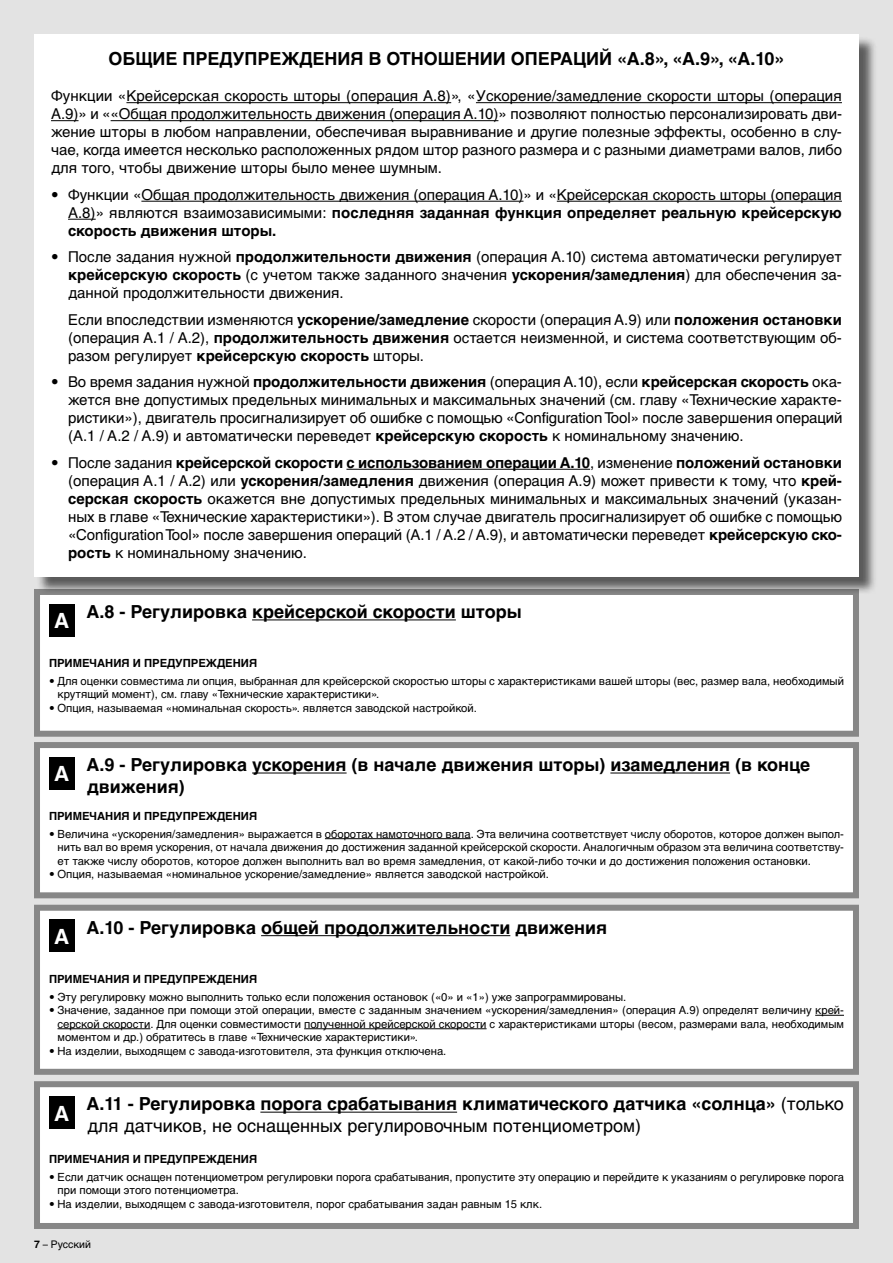
<style>
.page{position:relative;width:893px;height:1263px;background:#e3e3e3}
.page>*{position:absolute;margin:0;border:0;box-sizing:border-box;transform-origin:0 0}
.t1{font:700 21px "Helvetica Cyr";color:#fff}
.t2{font:700 18px/21.6px "Helvetica Cyr";color:#000}
.t3{font:18px "Helvetica Cyr Upright";color:#000}
.t4{font:15px/18px "Helvetica Cyr Upright";color:#000;text-align:justify}
.t5{font:700 15px/18px "Helvetica Cyr";color:#000}
.t6{font:11.25px/13.5px "Helvetica Cyr Upright";color:#000}
.t7{font:700 11.25px "Helvetica Cyr";color:#000}
.t8{font:10.5px "Helvetica Cyr Upright";color:#000}
.s1{font-family:"Helvetica Cyr Upright";font-weight:400}
.s2{font-family:"Helvetica Cyr";font-weight:700}
</style>
<div class="page">
<div style="left:37px;top:1084px;width:819px;height:142px;background:#fff"></div>
<hr style="left:260px;top:1112px;width:197px;height:1px;background:#000">
<div style="left:34px;top:1081px;width:825px;height:148px;border:6px solid #878787"></div>
<div style="left:49px;top:1096px;width:26px;height:32px;background:#000"></div>
<div style="left:37px;top:592px;width:819px;height:142px;background:#fff"></div>
<hr style="left:252px;top:619px;width:204px;height:1px;background:#000">
<div style="left:34px;top:589px;width:825px;height:148px;border:6px solid #878787"></div>
<div style="left:49px;top:604px;width:26px;height:32px;background:#000"></div>
<div style="left:37px;top:745px;width:819px;height:150px;background:#fff"></div>
<hr style="left:252px;top:772px;width:95px;height:1px;background:#000">
<hr style="left:610px;top:772px;width:120px;height:1px;background:#000">
<hr style="left:325px;top:838px;width:146px;height:1px;background:#000">
<div style="left:34px;top:742px;width:825px;height:156px;border:6px solid #878787"></div>
<div style="left:49px;top:757px;width:26px;height:32px;background:#000"></div>
<div style="left:37px;top:908px;width:819px;height:164px;background:#fff"></div>
<hr style="left:261px;top:935px;width:249px;height:1px;background:#000">
<svg style="left:815px;top:1015px;width:29px;height:1px"></svg>
<hr style="left:58px;top:1028px;width:92px;height:1px;background:#000">
<hr style="left:304px;top:1028px;width:183px;height:1px;background:#000">
<div style="left:34px;top:905px;width:825px;height:170px;border:6px solid #878787"></div>
<div style="left:49px;top:920px;width:26px;height:32px;background:#000"></div>
<div style="left:36px;top:36px;width:842px;height:559px;background:#000;opacity:.6"></div>
<div style="left:34px;top:34px;width:825px;height:542px;background:#fff"></div>
<hr style="left:126px;top:102px;width:325px;height:1px;background:#000">
<hr style="left:476px;top:102px;width:366px;height:1px;background:#000">
<svg style="left:51px;top:120px;width:28px;height:1px"></svg>
<hr style="left:111px;top:120px;width:387px;height:1px;background:#000">
<hr style="left:141px;top:201px;width:382px;height:1px;background:#000">
<hr style="left:557px;top:201px;width:285px;height:1px;background:#000">
<svg style="left:68px;top:219px;width:28px;height:1px"></svg>
<hr style="left:346px;top:469px;width:244px;height:1px;background:#000">
<p class="t2" style="left:109px;top:48px;width:677px">ОБЩИЕ ПРЕДУПРЕЖДЕНИЯ В ОТНОШЕНИИ ОПЕРАЦИЙ «A.8», «A.9», «A.10»</p>
<p class="t4" style="left:51px;top:87px;width:793px">Функции «Крейсерская скорость шторы (операция A.8)», «Ускорение/замедление скорости шторы (операция A.9)» и ««Общая продолжительность движения (операция A.10)» позволяют полностью персонализировать дви&shy;жение шторы в любом направлении, обеспечивая выравнивание и другие полезные эффекты, особенно в слу&shy;чае, когда имеется несколько расположенных рядом штор разного размера и с разными диаметрами валов, либо для того, чтобы движение шторы было менее шумным.</p>
<p class="t4" style="left:51px;top:186px;width:792px">• Функции «Общая продолжительность движения (операция A.10)» и «Крейсерская скорость шторы (операция</p>
<p class="t5" style="left:68px;top:203px;width:775px"><span class="s1">A.8)» являются взаимозависимыми:</span> последняя заданная функция определяет реальную крейсерскую скорость движения шторы.</p>
<p class="t4" style="left:68px;top:248px;width:775px;text-indent:-17px">• После задания нужной <span class="s2">продолжительности движения</span> (операция A.10) система автоматически регулирует <span class="s2">крейсерскую скорость</span> (с учетом также заданного значения <span class="s2">ускорения/замедления</span>) для обеспечения за&shy;данной продолжительности движения.</p>
<p class="t4" style="left:68px;top:311px;width:775px">Если впоследствии изменяются <span class="s2">ускорение/замедление</span> скорости (операция A.9) или <span class="s2">положения остановки </span>(операция A.1 / A.2), <span class="s2">продолжительность движения</span> остается неизменной, и система соответствующим об&shy;разом регулирует <span class="s2">крейсерскую скорость</span> шторы.</p>
<p class="t4" style="left:68px;top:373px;width:776px;text-indent:-17px">• Во время задания нужной <span class="s2">продолжительности движения</span> (операция A.10), если <span class="s2">крейсерская скорость</span> ока&shy;жется вне допустимых предельных минимальных и максимальных значений (см. главу «Технические характе&shy;ристики»), двигатель просигнализирует об ошибке с помощью «Configuration Tool» после завершения операций (A.1 / A.2 / A.9) и автоматически переведет <span class="s2">крейсерскую скорость</span> к номинальному значению.</p>
<p class="t5" style="left:51px;top:453px;width:792px"><span class="s1">• После задания</span> крейсерской скорости с использованием операции A.10<span class="s1">, изменение</span> положений остановки</p>
<p class="t4" style="left:68px;top:472px;width:775px">(операция A.1 / A.2) или <span class="s2">ускорения/замедления</span> движения (операция A.9) может привести к тому, что <span class="s2">крей&shy;серская скорость</span> окажется вне допустимых предельных минимальных и максимальных значений (указан&shy;ных в главе «Технические характеристики»). В этом случае двигатель просигнализирует об ошибке с помощью «Configuration Tool» после завершения операций (A.1 / A.2 / A.9), и автоматически переведет <span class="s2">крейсерскую ско&shy;рость</span> к номинальному значению.</p>
<p class="t2" style="left:86px;top:601px;width:437px">A.8 - Регулировка крейсерской скорости шторы</p>
<p class="t7" style="left:49px;top:657px;width:210px">ПРИМЕЧАНИЯ И ПРЕДУПРЕЖДЕНИЯ</p>
<p class="t6" style="left:58px;top:674px;width:788px;text-indent:-9px"><span class="s2">•</span> Для оценки совместима ли опция, выбранная для крейсерской скоростью шторы с характеристиками вашей шторы (вес, размер вала, необходимый крутящий момент), см. главу «Технические характеристики».</p>
<p class="t6" style="left:49px;top:701px;width:429px"><span class="s2">•</span> Опция, называемая «номинальная скорость». является заводской настройкой.</p>
<h1 class="t1" style="left:54px;top:609px;width:17px">A</h1>
<p class="t2" style="left:86px;top:754px;width:725px">A.9 - Регулировка ускорения (в начале движения шторы) изамедления (в конце движения)</p>
<p class="t7" style="left:49px;top:809px;width:210px">ПРИМЕЧАНИЯ И ПРЕДУПРЕЖДЕНИЯ</p>
<p class="t6" style="left:58px;top:827px;width:788px;text-align:justify;text-indent:-9px"><span class="s2">•</span> Величина «ускорения/замедления» выражается в оборотах намоточного вала. Эта величина соответствует числу оборотов, которое должен выпол&shy;нить вал во время ускорения, от начала движения до достижения заданной крейсерской скорости. Аналогичным образом эта величина соответству&shy;ет также числу оборотов, которое должен выполнить вал во время замедления, от какой-либо точки и до достижения положения остановки.</p>
<p class="t6" style="left:49px;top:867px;width:501px"><span class="s2">•</span> Опция, называемая «номинальное ускорение/замедление» является заводской настройкой.</p>
<h1 class="t1" style="left:54px;top:762px;width:17px">A</h1>
<p class="t2" style="left:86px;top:917px;width:522px">A.10 - Регулировка общей продолжительности движения</p>
<p class="t7" style="left:49px;top:972px;width:210px">ПРИМЕЧАНИЯ И ПРЕДУПРЕЖДЕНИЯ</p>
<p class="t6" style="left:49px;top:990px;width:579px">• Эту регулировку можно выполнить только если положения остановок («0» и «1») уже запрограммированы.</p>
<p class="t6" style="left:58px;top:1003px;width:788px;text-align:justify;text-indent:-9px"><span class="s2">•</span> Значение, заданное при помощи этой операции, вместе с заданным значением «ускорения/замедления» (операция A.9) определят величину крей&shy;серской скорости. Для оценки совместимости полученной крейсерской скорости с характеристиками шторы (весом, размерами вала, необходимым моментом и др.) обратитесь в главе «Технические характеристики».</p>
<p class="t6" style="left:49px;top:1044px;width:399px">• На изделии, выходящем с завода-изготовителя, эта функция отключена.</p>
<h1 class="t1" style="left:54px;top:925px;width:17px">A</h1>
<p class="t2" style="left:86px;top:1093px;width:759px">A.11 - Регулировка порога срабатывания климатического датчика «солнца» <span class="s1">(только</span></p>
<p class="t3" style="left:87px;top:1115px;width:555px">для датчиков, не оснащенных регулировочным потенциометром)</p>
<p class="t7" style="left:49px;top:1153px;width:210px">ПРИМЕЧАНИЯ И ПРЕДУПРЕЖДЕНИЯ</p>
<p class="t6" style="left:58px;top:1170px;width:788px;text-indent:-9px">• Если датчик оснащен потенциометром регулировки порога срабатывания, пропустите эту операцию и перейдите к указаниям о регулировке порога при помощи этого потенциометра.</p>
<p class="t6" style="left:49px;top:1197px;width:495px">• На изделии, выходящем с завода-изготовителя, порог срабатывания задан равным 15 клк.</p>
<h1 class="t1" style="left:54px;top:1101px;width:17px">A</h1>
<p class="t8" style="left:34px;top:1238px;width:58px"><span class="s2">7</span> – Русский</p>
</div>
